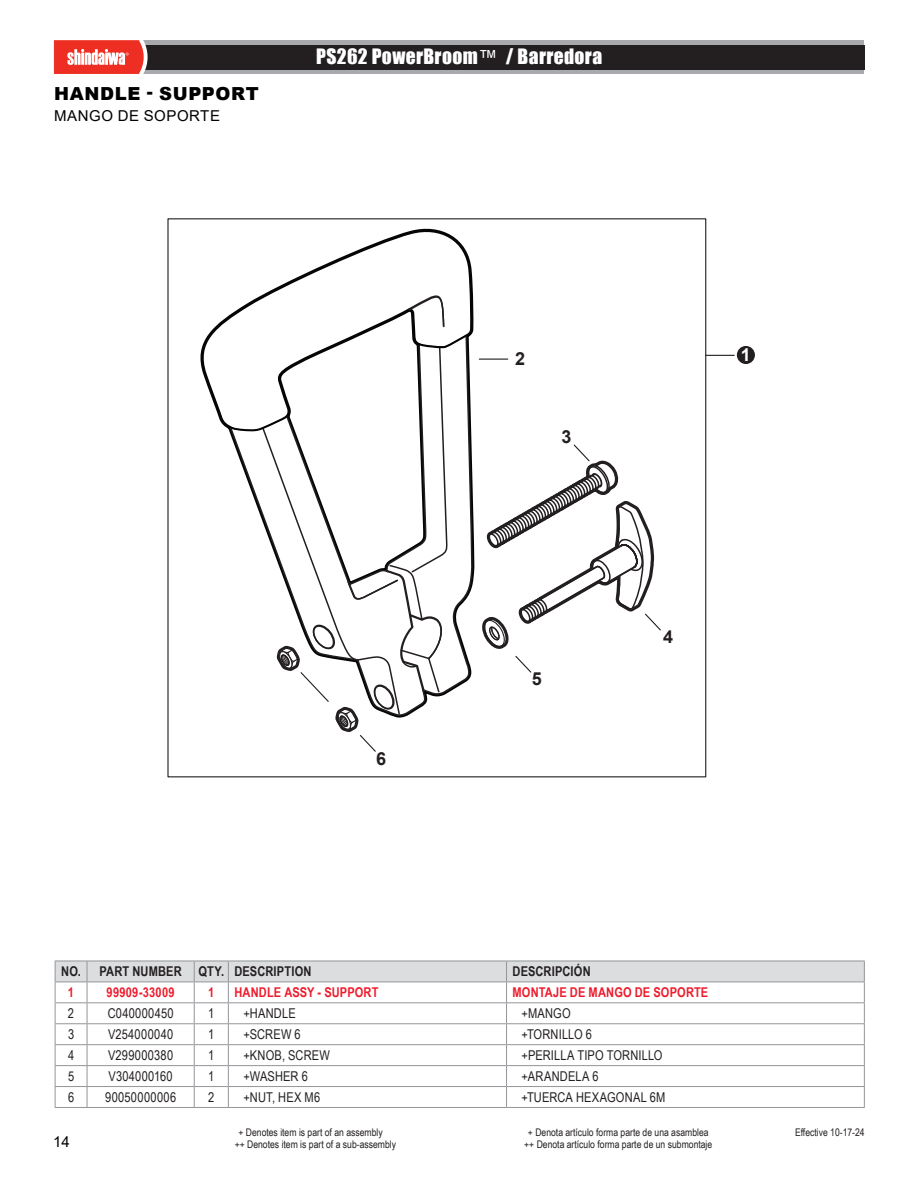
<style>
.page{position:relative;width:918px;height:1188px;background:#fff}
.page>*{position:absolute;margin:0;border:0;box-sizing:border-box;transform-origin:0 0}
.t1{font:19.5px "Impact";letter-spacing:.02em;color:#fff}
.t2{font:900 18px "Arial";letter-spacing:.035em;color:#000}
.t3{font:700 18px "Arial";color:#231f20}
.t4{font:700 17.85px "Arial";color:#fff}
.t5{font:15px "Arial";letter-spacing:.035em;color:#000}
.t6{font:13.5px "Arial Narrow";letter-spacing:.015em;color:#231f20}
.t7{font:700 13.5px "Arial Narrow";letter-spacing:.01em;color:#ee1b2c}
.t8{font:700 13.5px "Arial Narrow";letter-spacing:.01em;color:#231f20}
.t9{font:10.5px "Arial Narrow";color:#231f20}
.s1{font-family:"Arial"}
</style>
<div class="page">
<div style="left:143px;top:41px;width:721px;height:33px;background:#a8a9ad"></div>
<div style="left:145px;top:45px;width:719px;height:24px;background:#231f20"></div>
<svg style="left:54px;top:40px;width:94px;height:34px;background:#ef6158"></svg>
<div style="left:737px;top:346px;width:18px;height:18px;background:#231f20;border-radius:50%"></div>
<svg style="left:200px;top:228px;width:271px;height:190px"></svg>
<svg style="left:706px;top:355px;width:28px;height:1px"></svg>
<svg style="left:219px;top:287px;width:442px;height:465px"></svg>
<hr style="left:55px;top:1107px;width:32px;height:1px;background:#939598">
<hr style="left:87px;top:1107px;width:107px;height:1px;background:#939598">
<hr style="left:194px;top:1107px;width:34px;height:1px;background:#939598">
<hr style="left:228px;top:1107px;width:279px;height:1px;background:#939598">
<hr style="left:507px;top:1107px;width:358px;height:1px;background:#939598">
<svg style="left:55px;top:961px;width:810px;height:146px"></svg>
<h2 class="t2" style="left:54px;top:80px;width:206px">HANDLE - SUPPORT</h2>
<p class="t5" style="left:54px;top:105px;width:167px">MANGO DE SOPORTE</p>
<h1 class="t1" style="left:316px;top:41px;width:287px">PS262 PowerBroom<span class="s1">™</span> / Barredora</h1>
<h2 class="t3" style="left:376px;top:747px;width:12px">6</h2>
<h2 class="t3" style="left:515px;top:347px;width:12px">2</h2>
<h2 class="t3" style="left:561px;top:425px;width:12px">3</h2>
<h2 class="t3" style="left:532px;top:667px;width:12px">5</h2>
<h3 class="t4" style="left:741px;top:343px;width:11px">1</h3>
<h2 class="t3" style="left:663px;top:625px;width:12px">4</h2>
<p class="t8" style="left:61px;top:961px;width:252px">NO. PART NUMBER QTY. DESCRIPTION</p>
<p class="t8" style="left:513px;top:961px;width:80px">DESCRIPCIÓN</p>
<p class="t7" style="left:68px;top:982px;width:8px">1</p>
<p class="t7" style="left:107px;top:982px;width:69px">99909-33009</p>
<p class="t7" style="left:208px;top:982px;width:8px">1</p>
<p class="t7" style="left:234px;top:982px;width:146px">HANDLE ASSY - SUPPORT</p>
<p class="t7" style="left:513px;top:982px;width:197px">MONTAJE DE MANGO DE SOPORTE</p>
<p class="t6" style="left:68px;top:1004px;width:8px">2</p>
<p class="t6" style="left:108px;top:1004px;width:67px">C040000450</p>
<p class="t6" style="left:208px;top:1004px;width:8px">1</p>
<p class="t6" style="left:243px;top:1004px;width:54px">+HANDLE</p>
<p class="t6" style="left:522px;top:1004px;width:51px">+MANGO</p>
<p class="t6" style="left:68px;top:1024px;width:8px">3</p>
<p class="t6" style="left:108px;top:1024px;width:67px">V254000040</p>
<p class="t6" style="left:208px;top:1024px;width:8px">1</p>
<p class="t6" style="left:243px;top:1024px;width:59px">+SCREW 6</p>
<p class="t6" style="left:522px;top:1024px;width:72px">+TORNILLO 6</p>
<p class="t6" style="left:68px;top:1045px;width:8px">4</p>
<p class="t6" style="left:108px;top:1045px;width:67px">V299000380</p>
<p class="t6" style="left:208px;top:1045px;width:8px">1</p>
<p class="t6" style="left:243px;top:1045px;width:88px">+KNOB, SCREW</p>
<p class="t6" style="left:522px;top:1045px;width:142px">+PERILLA TIPO TORNILLO</p>
<p class="t6" style="left:68px;top:1066px;width:8px">5</p>
<p class="t6" style="left:109px;top:1066px;width:66px">V304000160</p>
<p class="t6" style="left:208px;top:1066px;width:8px">1</p>
<p class="t6" style="left:243px;top:1066px;width:66px">+WASHER 6</p>
<p class="t6" style="left:522px;top:1066px;width:79px">+ARANDELA 6</p>
<p class="t6" style="left:68px;top:1087px;width:8px">6</p>
<p class="t6" style="left:105px;top:1087px;width:73px">90050000006</p>
<p class="t6" style="left:208px;top:1087px;width:8px">2</p>
<p class="t6" style="left:243px;top:1087px;width:78px">+NUT, HEX M6</p>
<p class="t6" style="left:522px;top:1087px;width:145px">+TUERCA HEXAGONAL 6M</p>
<p class="t5" style="left:53px;top:1132px;width:18px">14</p>
<p class="t9" style="left:238px;top:1124px;width:146px">+ Denotes item is part of an assembly</p>
<p class="t9" style="left:528px;top:1124px;width:182px">+ Denota artículo forma parte de una asamblea</p>
<p class="t9" style="left:235px;top:1136px;width:163px">++ Denotes item is part of a sub-assembly</p>
<p class="t9" style="left:524px;top:1136px;width:190px">++ Denota artículo forma parte de un submontaje</p>
<p class="t9" style="left:795px;top:1124px;width:71px">Effective 10-17-24</p>
</div>
